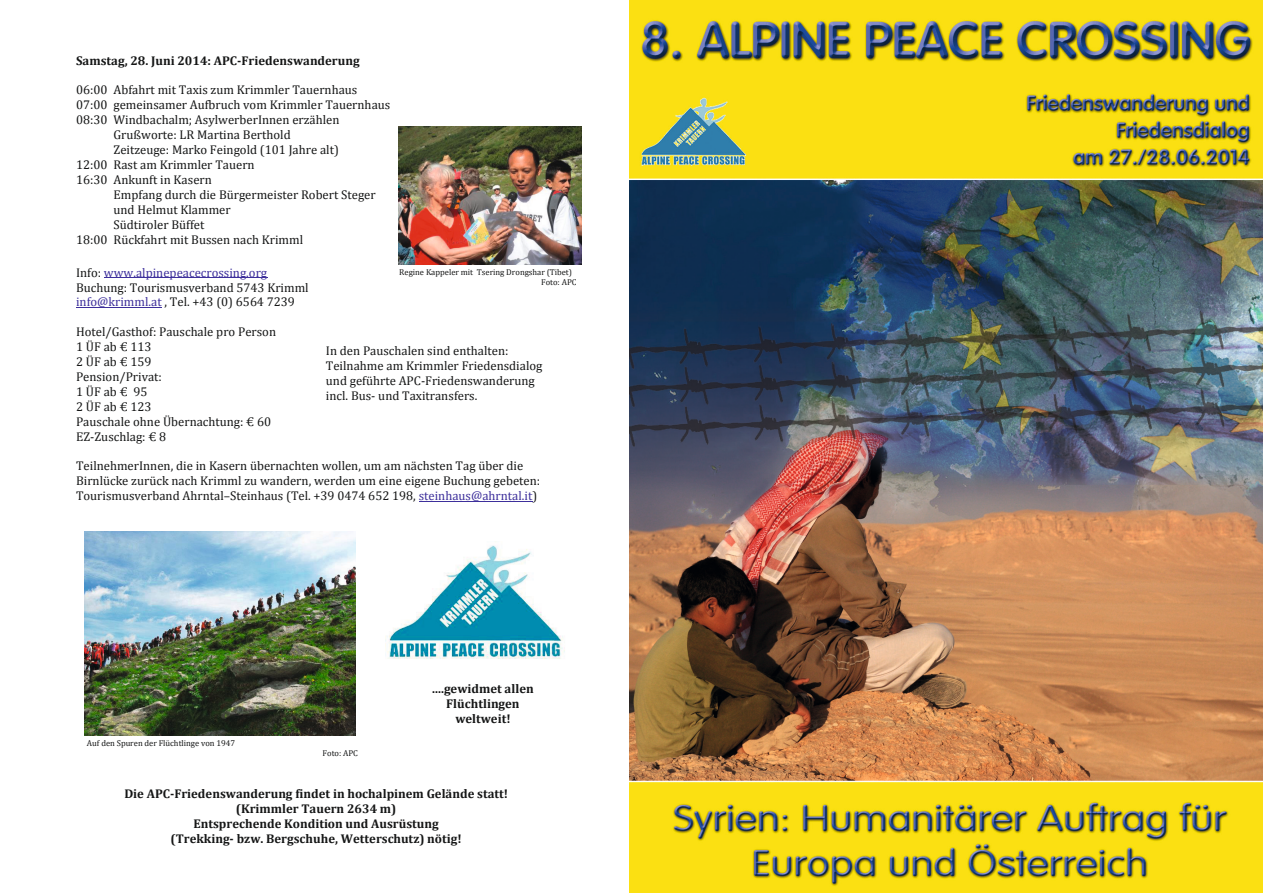
<style>
.page{position:relative;width:1263px;height:893px;background:#fff}
.page>*{position:absolute;margin:0;border:0;box-sizing:border-box;transform-origin:0 0}
.t1{font:12.75px/14.9px "Cambria";color:#151616}
.t2{font:700 12.75px/14.9px "Cambria";color:#151616;text-align:center}
.t3{font:8.55px/9.9px "Cambria";color:#151616}
.s1{color:#3d2f9b}
</style>
<div class="page">
<hr style="left:104px;top:277px;width:163px;height:1px;background:#3d2f9b">
<hr style="left:76px;top:307px;width:86px;height:1px;background:#3d2f9b">
<hr style="left:419px;top:501px;width:113px;height:1px;background:#3d2f9b">
<img style="left:398px;top:127px;width:184px;height:137px">
<img style="left:85px;top:532px;width:271px;height:203px">
<img style="left:387px;top:545px;width:178px;height:114px">
<img style="left:629px;top:0;width:634px;height:893px">
<p class="t2" style="left:76px;top:52px;width:285px">Samstag, 28. Juni 2014: APC-Friedenswanderung</p>
<p class="t1" style="left:76px;top:83px;width:283px">06:00 Abfahrt mit Taxis zum Krimmler Tauernhaus</p>
<p class="t1" style="left:76px;top:97px;width:316px">07:00 gemeinsamer Aufbruch vom Krimmler Tauernhaus</p>
<p class="t1" style="left:76px;top:112px;width:265px">08:30 Windbachalm; AsylwerberInnen erzählen</p>
<p class="t1" style="left:114px;top:127px;width:179px">Grußworte: LR Martina Berthold</p>
<p class="t1" style="left:114px;top:142px;width:227px">Zeitzeuge: Marko Feingold (101 Jahre alt)</p>
<p class="t1" style="left:76px;top:157px;width:180px">12:00 Rast am Krimmler Tauern</p>
<p class="t1" style="left:76px;top:172px;width:137px">16:30 Ankunft in Kasern</p>
<p class="t1" style="left:114px;top:187px;width:264px">Empfang durch die Bürgermeister Robert Steger</p>
<p class="t1" style="left:114px;top:202px;width:119px">und Helmut Klammer</p>
<p class="t1" style="left:114px;top:217px;width:92px">Südtiroler Büffet</p>
<p class="t1" style="left:76px;top:232px;width:229px">18:00 Rückfahrt mit Bussen nach Krimml</p>
<p class="t1" style="left:76px;top:265px;width:234px">Info: <span class="s1">www.alpinepeacecrossing.org<br></span>Buchung: Tourismusverband 5743 Krimml <span class="s1">info@krimml.at</span> , Tel. +43 (0) 6564 7239</p>
<p class="t1" style="left:76px;top:324px;width:202px">Hotel/Gasthof: Pauschale pro Person<br>1 ÜF ab € 113<br>2 ÜF ab € 159<br>Pension/Privat:<br>1 ÜF ab € 95<br>2 ÜF ab € 123<br>Pauschale ohne Übernachtung: € 60<br>EZ-Zuschlag: € 8</p>
<p class="t1" style="left:76px;top:459px;width:466px">TeilnehmerInnen, die in Kasern übernachten wollen, um am nächsten Tag über die<br>Birnlücke zurück nach Krimml zu wandern, werden um eine eigene Buchung gebeten:<br>Tourismusverband Ahrntal–Steinhaus (Tel. +39 0474 652 198, <span class="s1">steinhaus@ahrntal.it</span>)</p>
<p class="t3" style="left:541px;top:267px;width:37px;text-indent:-142px">Regine Kappeler mit Tsering Drongshar (Tibet)<br>Foto: APC</p>
<p class="t1" style="left:326px;top:343px;width:218px">In den Pauschalen sind enthalten:<br>Teilnahme am Krimmler Friedensdialog und geführte APC-Friedenswanderung incl. Bus- und Taxitransfers.</p>
<p class="t3" style="left:87px;top:738px;width:150px">Auf den Spuren der Flüchtlinge von 1947</p>
<p class="t3" style="left:323px;top:748px;width:37px">Foto: APC</p>
<p class="t2" style="left:432px;top:680px;width:103px">....gewidmet allen<br>Flüchtlingen weltweit!</p>
<p class="t2" style="left:124px;top:786px;width:385px">Die APC-Friedenswanderung findet in hochalpinem Gelände statt! (Krimmler Tauern 2634 m)<br>Entsprechende Kondition und Ausrüstung<br>(Trekking- bzw. Bergschuhe, Wetterschutz) nötig!</p>
</div>
